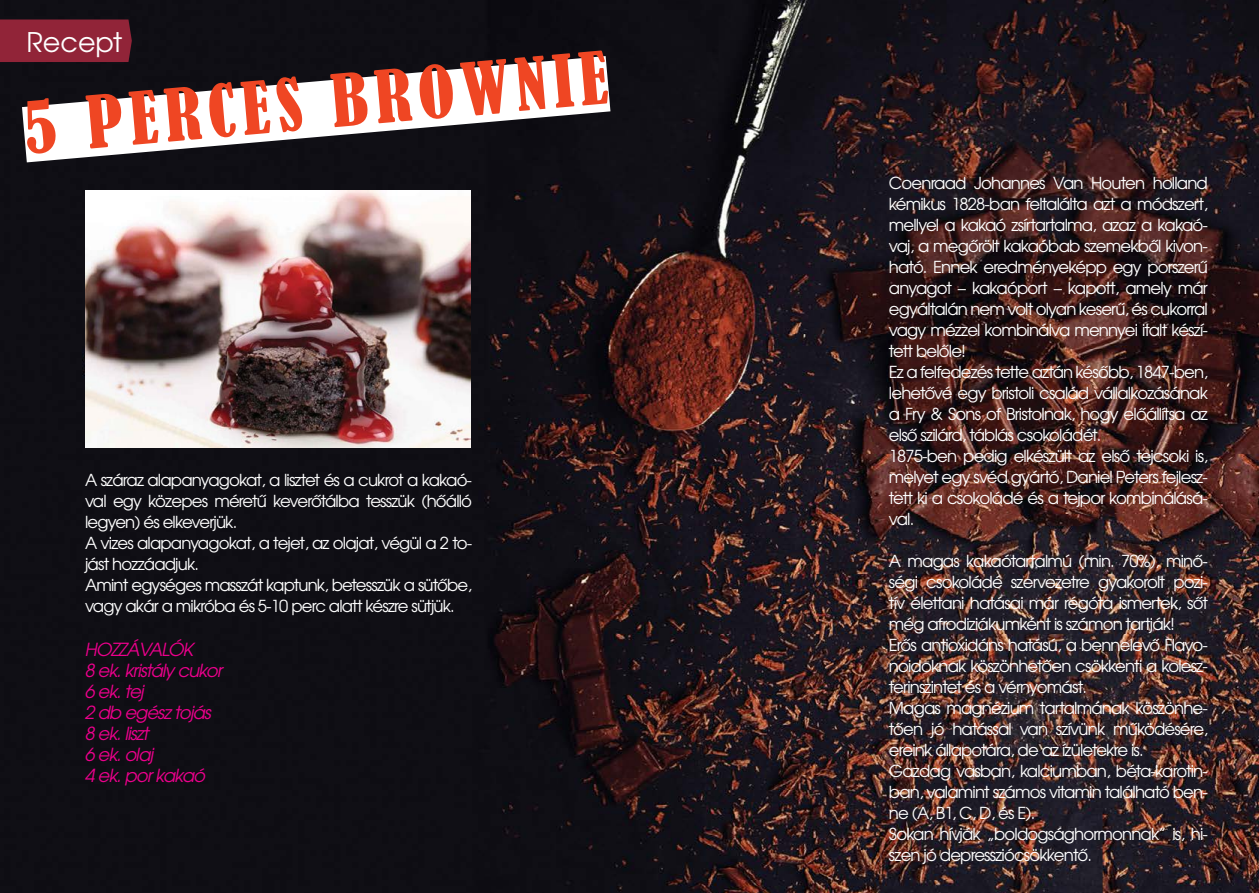
<style>
.page{position:relative;width:1259px;height:893px;background:#fff}
.page>*{position:absolute;margin:0;border:0;box-sizing:border-box;transform-origin:0 0}
.t1{font:condensed 67.5px "Bernard";color:#ef4623}
.t2{font:27px "Te X Gyre Adventor";color:#fff}
.t3{font:italic 18px/21px "Te X Gyre Adventor";letter-spacing:-.05em;color:#ec008c}
.t4{font:16.5px/21px "Te X Gyre Adventor";letter-spacing:-.05em;color:#fff}
</style>
<div class="page">
<img style="left:0;top:0;width:1259px;height:893px">
<svg style="left:0;top:20px;width:132px;height:4px"></svg>
<svg style="left:0;top:24px;width:668px;height:171px"></svg>
<img style="left:85px;top:191px;width:385px;height:257px">
<h2 class="t2" style="left:27px;top:21px;width:97px">Recept</h2>
<h1 class="t1" style="left:20px;top:89px;width:587px;rotate:-5deg">5 PERCES BROWNIE</h1>
<p class="t4" style="left:85px;top:469px;width:388px">A száraz alapanyagokat, a lisztet és a cukrot a kakaó&shy;val egy közepes méretű keverőtálba tesszük (hőálló legyen) és elkeverjük.<br>A vizes alapanyagokat, a tejet, az olajat, végül a 2 to&shy;jást hozzáadjuk.<br>Amint egységes masszát kaptunk, betesszük a sütőbe, vagy akár a mikróba és 5-10 perc alatt készre sütjük.</p>
<p class="t3" style="left:85px;top:637px;width:139px">HOZZÁVALÓK<br>8 ek. kristály cukor<br>6 ek. tej<br>2 db egész tojás<br>8 ek. liszt<br>6 ek. olaj<br>4 ek. por kakaó</p>
<p class="t4" style="left:889px;top:171px;width:320px">Coenraad Johannes Van Houten holland kémikus 1828-ban feltalálta azt a módszert, mellyel a kakaó zsírtartalma, azaz a kakaó&shy;vaj, a megőrölt kakaóbab szemekből kivon&shy;ható. Ennek eredményeképp egy porszerű anyagot – kakaóport – kapott, amely már egyáltalán nem volt olyan keserű, és cukorral vagy mézzel kombinálva mennyei italt készí&shy;tett belőle!<br>Ez a felfedezés tette aztán később, 1847-ben, lehetővé egy bristoli család vállalkozásának a Fry &amp; Sons of Bristolnak, hogy előállítsa az első szilárd, táblás csokoládét.<br>1875-ben pedig elkészült az első tejcsoki is, melyet egy svéd gyártó, Daniel Peters fejlesz&shy;tett ki a csokoládé és a tejpor kombinálásá&shy;val.</p>
<p class="t4" style="left:889px;top:549px;width:320px">A magas kakaótartalmú (min. 70%), minő&shy;ségi csokoládé szervezetre gyakorolt pozi&shy;tív élettani hatásai már régóta ismertek, sőt még afrodiziákumként is számon tartják!<br>Erős antioxidáns hatású, a bennelevő Flavo&shy;noidoknak köszönhetően csökkenti a kolesz&shy;terinszintet és a vérnyomást.<br>Magas magnézium tartalmának köszönhe&shy;tően jó hatással van szívünk működésére, ereink állapotára, de az ízületekre is.<br>Gazdag vasban, kalciumban, béta-karotin&shy;ban, valamint számos vitamin található ben&shy;ne (A, B1, C, D, és E).<br>Sokan hívják „boldogsághormonnak” is, hi&shy;szen jó depressziócsökkentő.</p>
</div>
